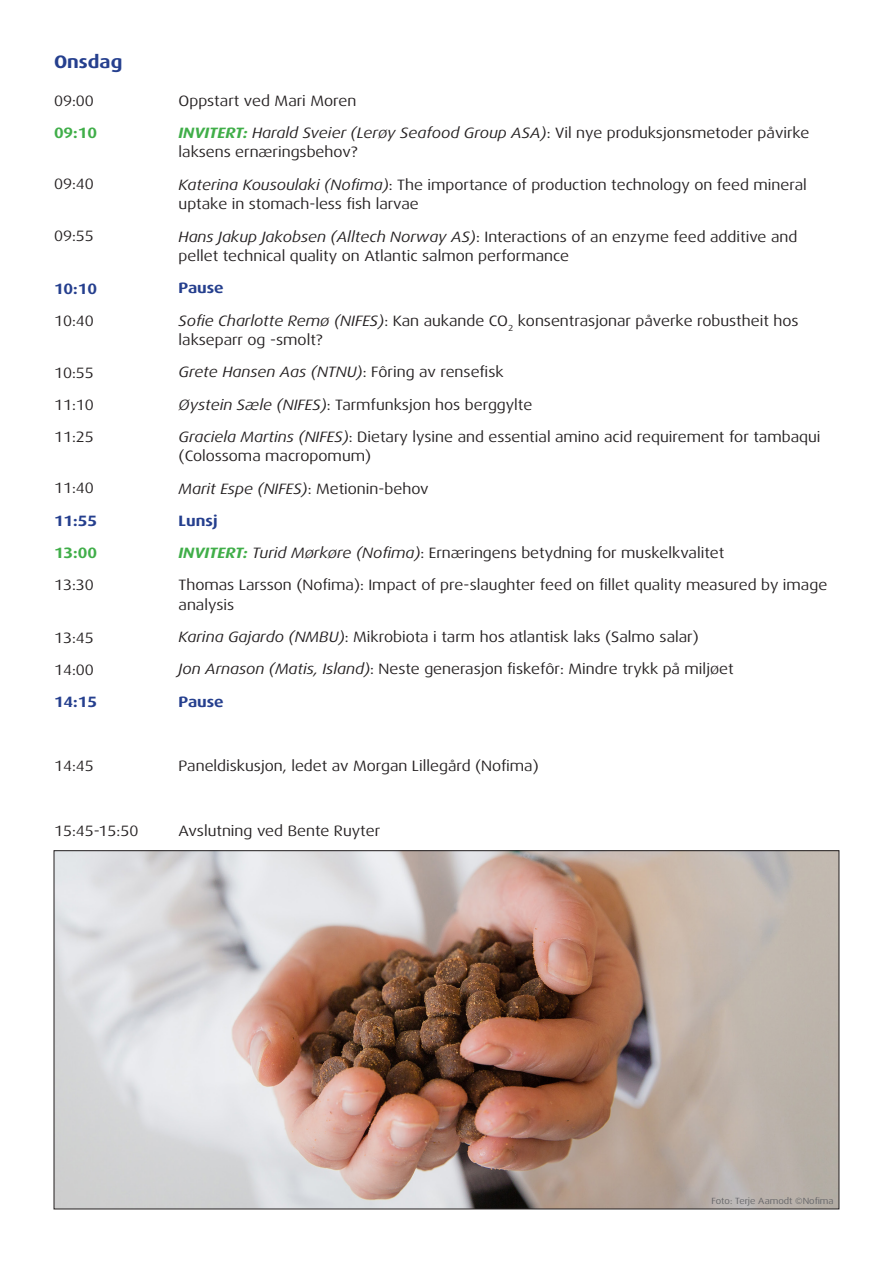
<style>
.page{position:relative;width:893px;height:1263px;background:#fff}
.page>*{position:absolute;margin:0;border:0;box-sizing:border-box;transform-origin:0 0}
.t1{font:700 18px "Dax Wide";color:#253f8e}
.t2{font:15px/19.5px "Dax Wide";color:#231f20}
.t3{font:italic 15px "Dax Wide";color:#231f20}
.t4{font:700 15px "Dax Wide";color:#253f8e}
.t5{font:700 15px "Dax Wide";color:#40ae49}
.t6{font:9px "Dax Wide";color:#636366}
.s1{font-weight:700;font-style:italic;color:#40ae49}
.s2{font-style:italic}
.s3{font-style:normal}
</style>
<div class="page">
<img style="left:56px;top:852px;width:781px;height:355px">
<p class="t1" style="left:54px;top:51px;width:70px">Onsdag</p>
<p class="t2" style="left:54px;top:91px;width:41px">09:00</p>
<p class="t5" style="left:54px;top:124px;width:45px">09:10</p>
<p class="t2" style="left:54px;top:175px;width:41px">09:40</p>
<p class="t2" style="left:54px;top:227px;width:41px">09:55</p>
<p class="t4" style="left:54px;top:280px;width:45px">10:10</p>
<p class="t2" style="left:54px;top:311px;width:41px">10:40</p>
<p class="t2" style="left:54px;top:363px;width:41px">10:55</p>
<p class="t2" style="left:54px;top:395px;width:41px">11:10</p>
<p class="t2" style="left:54px;top:427px;width:41px">11:25</p>
<p class="t2" style="left:54px;top:478px;width:41px">11:40</p>
<p class="t4" style="left:54px;top:512px;width:45px">11:55</p>
<p class="t5" style="left:54px;top:544px;width:45px">13:00</p>
<p class="t2" style="left:54px;top:575px;width:41px">13:30</p>
<p class="t2" style="left:54px;top:628px;width:41px">13:45</p>
<p class="t2" style="left:54px;top:660px;width:41px">14:00</p>
<p class="t4" style="left:54px;top:693px;width:45px">14:15</p>
<p class="t2" style="left:54px;top:756px;width:41px">14:45</p>
<p class="t2" style="left:54px;top:821px;width:86px">15:45-15:50</p>
<p class="t2" style="left:179px;top:91px;width:179px">Oppstart ved Mari Moren</p>
<p class="t2" style="left:179px;top:123px;width:632px"><span class="s1">INVITERT:</span> <span class="s2">Harald Sveier (Lerøy Seafood Group ASA)</span>: Vil nye produksjonsmetoder påvirke laksens ernæringsbehov?</p>
<p class="t2" style="left:179px;top:175px;width:630px"><span class="s2">Katerina Kousoulaki (Nofima)</span>: The importance of production technology on feed mineral uptake in stomach-less fish larvae</p>
<p class="t2" style="left:179px;top:227px;width:620px"><span class="s2">Hans Jakup Jakobsen (Alltech Norway AS)</span>: Interactions of an enzyme feed additive and pellet technical quality on Atlantic salmon performance</p>
<p class="t4" style="left:179px;top:279px;width:47px">Pause</p>
<p class="t2" style="left:179px;top:311px;width:621px"><span class="s2">Sofie Charlotte Remø (NIFES)</span>: Kan aukande CO<sub>2</sub> konsentrasjonar påverke robustheit hos lakseparr og -smolt?</p>
<p class="t3" style="left:179px;top:363px;width:326px">Grete Hansen Aas (NTNU)<span class="s3">: Fôring av rensefisk</span></p>
<p class="t2" style="left:179px;top:395px;width:355px"><span class="s2">Øystein Sæle (NIFES)</span>: Tarmfunksjon hos berggylte</p>
<p class="t2" style="left:179px;top:427px;width:643px"><span class="s2">Graciela Martins (NIFES)</span>: Dietary lysine and essential amino acid requirement for tambaqui (Colossoma macropomum)</p>
<p class="t3" style="left:179px;top:480px;width:252px">Marit Espe (NIFES)<span class="s3">: Metionin-behov</span></p>
<p class="t4" style="left:179px;top:512px;width:41px">Lunsj</p>
<p class="t2" style="left:179px;top:543px;width:547px"><span class="s1">INVITERT:</span> <span class="s2">Turid Mørkøre (Nofima)</span>: Ernæringens betydning for muskelkvalitet</p>
<p class="t2" style="left:179px;top:575px;width:650px">Thomas Larsson (Nofima): Impact of pre-slaughter feed on fillet quality measured by image analysis</p>
<p class="t2" style="left:179px;top:627px;width:522px"><span class="s2">Karina Gajardo (NMBU)</span>: Mikrobiota i tarm hos atlantisk laks (Salmo salar)</p>
<p class="t2" style="left:179px;top:659px;width:557px"><span class="s2">Jon Arnason (Matis, Island)</span>: Neste generasjon fiskefôr: Mindre trykk på miljøet</p>
<p class="t4" style="left:179px;top:693px;width:47px">Pause</p>
<p class="t2" style="left:179px;top:756px;width:362px">Paneldiskusjon, ledet av Morgan Lillegård (Nofima)</p>
<p class="t2" style="left:179px;top:821px;width:203px">Avslutning ved Bente Ruyter</p>
<p class="t6" style="left:711px;top:1195px;width:124px">Foto: Terje Aamodt ©Nofima</p>
</div>
